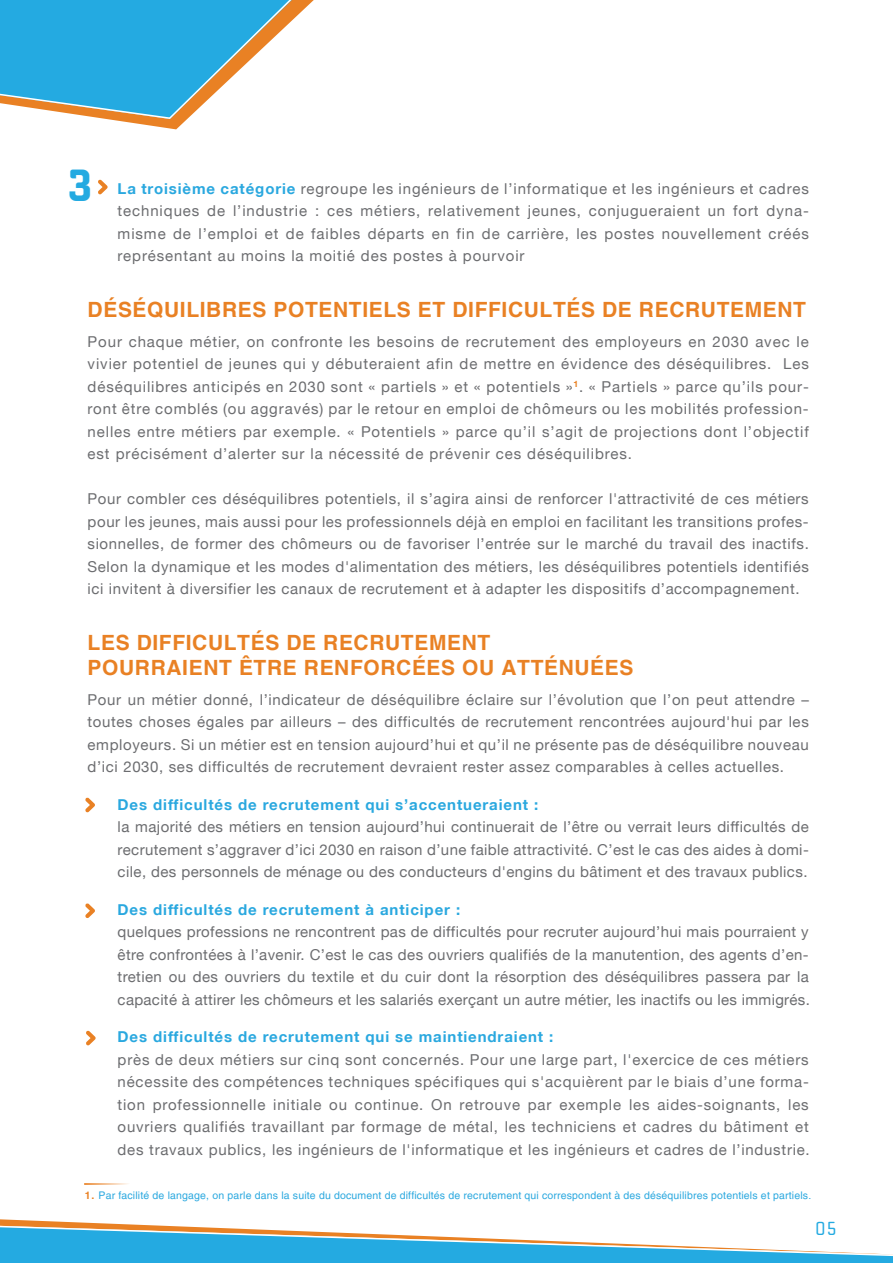
<style>
.page{position:relative;width:893px;height:1263px;background:#fff}
.page>*{position:absolute;margin:0;border:0;box-sizing:border-box;transform-origin:0 0}
.t1{font:800 46.5px "Cholla Slab OT";color:#24aae1}
.t2{font:700 21px/25.2px "Helvetica LT";letter-spacing:.03em;color:#e98124}
.t3{font:19.5px "Cholla Slab OT";color:#24aae1}
.t4{font:15px/22.5px "Helvetica Neue LT";letter-spacing:.04em;color:#6c6d70;text-align:justify}
.t5{font:700 15px "Helvetica Neue LT";letter-spacing:.06em;color:#2aa8df}
.t6{font:10.5px "Helvetica LT";letter-spacing:.015em;color:#2aa8df}
.s1{font-weight:700;color:#2aa8df}
.s2{font-weight:700;color:#e98124}
</style>
<div class="page">
<svg style="left:113px;top:120px;width:73px;height:9px"></svg>
<svg style="left:0;top:0;width:314px;height:120px"></svg>
<svg style="left:0;top:1219px;width:893px;height:44px"></svg>
<svg style="left:84px;top:1183px;width:45px;height:2px"></svg>
<svg style="left:98px;top:180px;width:10px;height:14px"></svg>
<svg style="left:85px;top:797px;width:10px;height:15px"></svg>
<svg style="left:85px;top:903px;width:10px;height:15px"></svg>
<svg style="left:86px;top:1030px;width:10px;height:15px"></svg>
<h1 class="t1" style="left:68px;top:160px;width:28px">3</h1>
<p class="t4" style="left:118px;top:177px;width:693px"><span class="s1">La troisième catégorie</span> regroupe les ingénieurs de l’informatique et les ingénieurs et cadres techniques de l’industrie : ces métiers, relativement jeunes, conjugueraient un fort dyna&shy;misme de l’emploi et de faibles départs en fin de carrière, les postes nouvellement créés représentant au moins la moitié des postes à pourvoir</p>
<h2 class="t2" style="left:88px;top:296px;width:720px">DÉSÉQUILIBRES POTENTIELS ET DIFFICULTÉS DE RECRUTEMENT</h2>
<p class="t4" style="left:88px;top:330px;width:723px">Pour chaque métier, on confronte les besoins de recrutement des employeurs en 2030 avec le vivier potentiel de jeunes qui y débuteraient afin de mettre en évidence des déséquilibres. Les déséquilibres anticipés en 2030 sont « partiels » et « potentiels »<sup>1</sup>. « Partiels » parce qu’ils pour&shy;ront être comblés (ou aggravés) par le retour en emploi de chômeurs ou les mobilités profession&shy;nelles entre métiers par exemple. « Potentiels » parce qu’il s’agit de projections dont l’objectif est précisément d’alerter sur la nécessité de prévenir ces déséquilibres.</p>
<p class="t4" style="left:88px;top:487px;width:723px">Pour combler ces déséquilibres potentiels, il s’agira ainsi de renforcer l'attractivité de ces métiers pour les jeunes, mais aussi pour les professionnels déjà en emploi en facilitant les transitions profes&shy;sionnelles, de former des chômeurs ou de favoriser l’entrée sur le marché du travail des inactifs.<br>Selon la dynamique et les modes d'alimentation des métiers, les déséquilibres potentiels identifiés ici invitent à diversifier les canaux de recrutement et à adapter les dispositifs d’accompagnement.</p>
<h2 class="t2" style="left:88px;top:629px;width:547px">LES DIFFICULTÉS DE RECRUTEMENT<br>POURRAIENT ÊTRE RENFORCÉES OU ATTÉNUÉES</h2>
<p class="t4" style="left:88px;top:688px;width:723px">Pour un métier donné, l’indicateur de déséquilibre éclaire sur l’évolution que l’on peut attendre – toutes choses égales par ailleurs – des difficultés de recrutement rencontrées aujourd'hui par les employeurs. Si un métier est en tension aujourd’hui et qu’il ne présente pas de déséquilibre nouveau d’ici 2030, ses difficultés de recrutement devraient rester assez comparables à celles actuelles.</p>
<p class="t5" style="left:118px;top:795px;width:422px">Des difficultés de recrutement qui s’accentueraient :</p>
<p class="t4" style="left:118px;top:815px;width:693px">la majorité des métiers en tension aujourd’hui continuerait de l’être ou verrait leurs difficultés de recrutement s’aggraver d’ici 2030 en raison d’une faible attractivité. C’est le cas des aides à domi&shy;cile, des personnels de ménage ou des conducteurs d'engins du bâtiment et des travaux publics.</p>
<p class="t5" style="left:118px;top:900px;width:344px">Des difficultés de recrutement à anticiper :</p>
<p class="t4" style="left:118px;top:920px;width:694px">quelques professions ne rencontrent pas de difficultés pour recruter aujourd’hui mais pourraient y être confrontées à l’avenir. C’est le cas des ouvriers qualifiés de la manutention, des agents d’en&shy;tretien ou des ouvriers du textile et du cuir dont la résorption des déséquilibres passera par la capacité à attirer les chômeurs et les salariés exerçant un autre métier, les inactifs ou les immigrés.</p>
<p class="t5" style="left:118px;top:1028px;width:437px">Des difficultés de recrutement qui se maintiendraient :</p>
<p class="t4" style="left:118px;top:1048px;width:694px">près de deux métiers sur cinq sont concernés. Pour une large part, l'exercice de ces métiers nécessite des compétences techniques spécifiques qui s'acquièrent par le biais d’une forma&shy;tion professionnelle initiale ou continue. On retrouve par exemple les aides-soignants, les ouvriers qualifiés travaillant par formage de métal, les techniciens et cadres du bâtiment et des travaux publics, les ingénieurs de l'informatique et les ingénieurs et cadres de l’industrie.</p>
<p class="t6" style="left:85px;top:1189px;width:728px"><span class="s2">1.</span> Par facilité de langage, on parle dans la suite du document de difficultés de recrutement qui correspondent à des déséquilibres potentiels et partiels.</p>
<h3 class="t3" style="left:816px;top:1218px;width:23px">05</h3>
</div>
